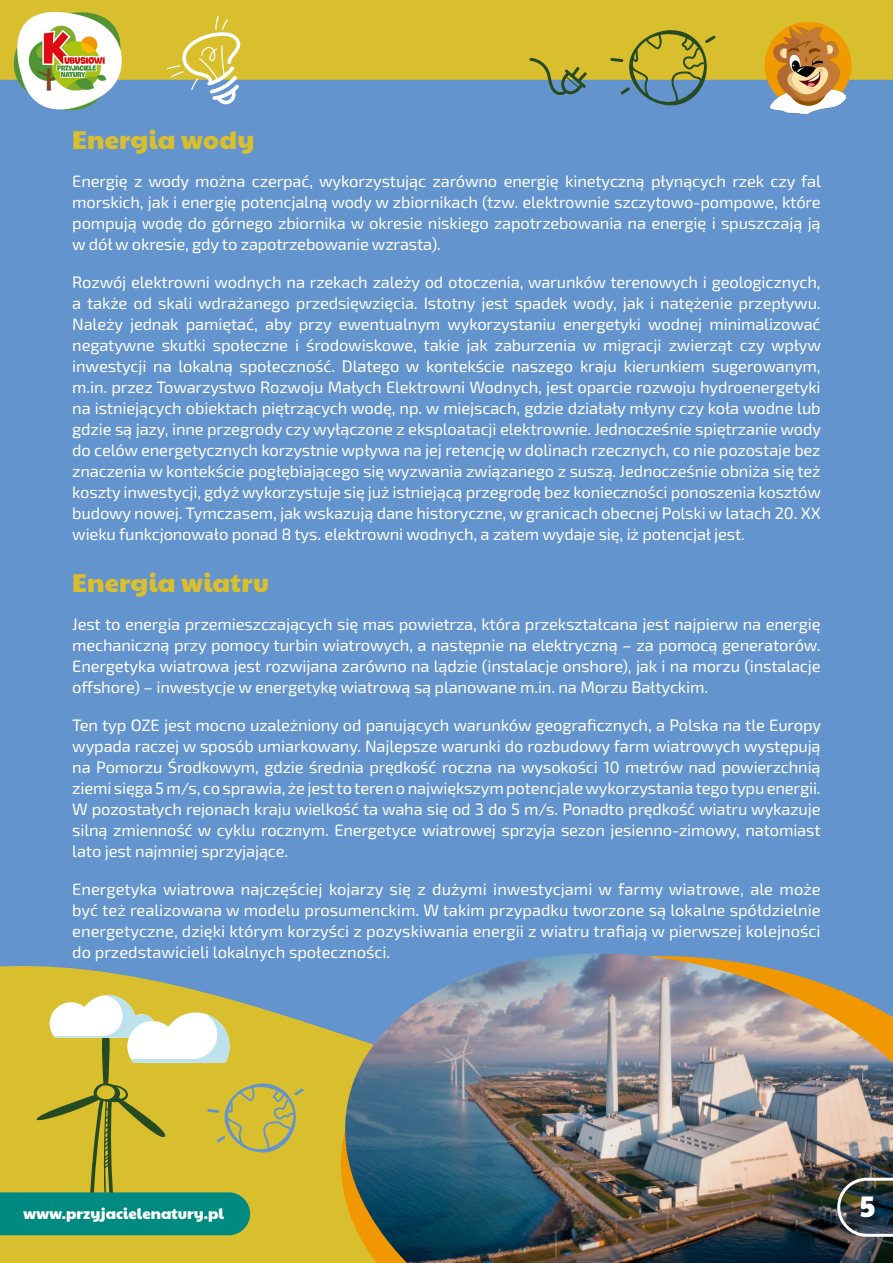
<style>
.page{position:relative;width:893px;height:1263px;background:#fff}
.page>*{position:absolute;margin:0;border:0;box-sizing:border-box;transform-origin:0 0}
.t1{font:29.1px "Paytone One";color:#fff}
.t2{font:25.5px "Paytone One";letter-spacing:.01em;color:#d9bf2e}
.t3{font:16.5px/21px "Exo 2";letter-spacing:-.01em;color:#fff;text-align:justify}
.t4{font:15px "Paytone One";color:#fff}
</style>
<div class="page">
<img style="left:0;top:0;width:893px;height:861px">
<svg style="left:0;top:861px;width:893px;height:402px;background:#769bb3"></svg>
<svg style="left:322px;top:940px;width:571px;height:323px;background:#88a19a"></svg>
<img style="left:340px;top:953px;width:553px;height:310px">
<svg style="left:167px;top:16px;width:74px;height:89px;background:#c4bf75"></svg>
<div style="left:765px;top:22px;width:87px;height:87px;background:#f19a00;border-radius:50%"></div>
<img style="left:771px;top:27px;width:74px;height:87px">
<svg style="left:837px;top:1178px;width:56px;height:59px;background:#455052"></svg>
<svg style="left:529px;top:58px;width:59px;height:37px;background:#909a5d"></svg>
<svg style="left:610px;top:29px;width:106px;height:78px;background:#999f5b"></svg>
<svg style="left:0;top:995px;width:304px;height:240px;background:#b2b853"></svg>
<h2 class="t2" style="left:72px;top:118px;width:184px">Energia wody</h2>
<p class="t3" style="left:72px;top:170px;width:750px">Energię z wody można czerpać, wykorzystując zarówno energię kinetyczną płynących rzek czy fal morskich, jak i energię potencjalną wody w zbiornikach (tzw. elektrownie szczytowo-pompowe, które pompują wodę do górnego zbiornika w okresie niskiego zapotrzebowania na energię i spuszczają ją w dół w okresie, gdy to zapotrzebowanie wzrasta).</p>
<p class="t3" style="left:72px;top:271px;width:750px">Rozwój elektrowni wodnych na rzekach zależy od otoczenia, warunków terenowych i geologicznych, a także od skali wdrażanego przedsięwzięcia. Istotny jest spadek wody, jak i natężenie przepływu.<br>Należy jednak pamiętać, aby przy ewentualnym wykorzystaniu energetyki wodnej minimalizować negatywne skutki społeczne i środowiskowe, takie jak zaburzenia w migracji zwierząt czy wpływ inwestycji na lokalną społeczność. Dlatego w kontekście naszego kraju kierunkiem sugerowanym, m.in. przez Towarzystwo Rozwoju Małych Elektrowni Wodnych, jest oparcie rozwoju hydroenergetyki na istniejących obiektach piętrzących wodę, np. w miejscach, gdzie działały młyny czy koła wodne lub gdzie są jazy, inne przegrody czy wyłączone z eksploatacji elektrownie. Jednocześnie spiętrzanie wody do celów energetycznych korzystnie wpływa na jej retencję w dolinach rzecznych, co nie pozostaje bez znaczenia w kontekście pogłębiającego się wyzwania związanego z suszą. Jednocześnie obniża się też koszty inwestycji, gdyż wykorzystuje się już istniejącą przegrodę bez konieczności ponoszenia kosztów budowy nowej. Tymczasem, jak wskazują dane historyczne, w granicach obecnej Polski w latach 20. XX wieku funkcjonowało ponad 8 tys. elektrowni wodnych, a zatem wydaje się, iż potencjał jest.</p>
<h2 class="t2" style="left:72px;top:561px;width:198px">Energia wiatru</h2>
<p class="t3" style="left:72px;top:613px;width:750px">Jest to energia przemieszczających się mas powietrza, która przekształcana jest najpierw na energię mechaniczną przy pomocy turbin wiatrowych, a następnie na elektryczną – za pomocą generatorów.<br>Energetyka wiatrowa jest rozwijana zarówno na lądzie (instalacje onshore), jak i na morzu (instalacje offshore) – inwestycje w energetykę wiatrową są planowane m.in. na Morzu Bałtyckim.</p>
<p class="t3" style="left:72px;top:714px;width:750px">Ten typ OZE jest mocno uzależniony od panujących warunków geograficznych, a Polska na tle Europy wypada raczej w sposób umiarkowany. Najlepsze warunki do rozbudowy farm wiatrowych występują na Pomorzu Środkowym, gdzie średnia prędkość roczna na wysokości 10 metrów nad powierzchnią ziemi sięga 5 m/s, co sprawia, że jest to teren o największym potencjale wykorzystania tego typu energii.<br>W pozostałych rejonach kraju wielkość ta waha się od 3 do 5 m/s. Ponadto prędkość wiatru wykazuje silną zmienność w cyklu rocznym. Energetyce wiatrowej sprzyja sezon jesienno-zimowy, natomiast lato jest najmniej sprzyjające.</p>
<p class="t3" style="left:72px;top:878px;width:750px">Energetyka wiatrowa najczęściej kojarzy się z dużymi inwestycjami w farmy wiatrowe, ale może być też realizowana w modelu prosumenckim. W takim przypadku tworzone są lokalne spółdzielnie energetyczne, dzięki którym korzyści z pozyskiwania energii z wiatru trafiają w pierwszej kolejności do przedstawicieli lokalnych społeczności.</p>
<p class="t4" style="left:23px;top:1201px;width:202px">www.przyjacielenatury.pl</p>
<h1 class="t1" style="left:859px;top:1182px;width:17px">5</h1>
</div>
